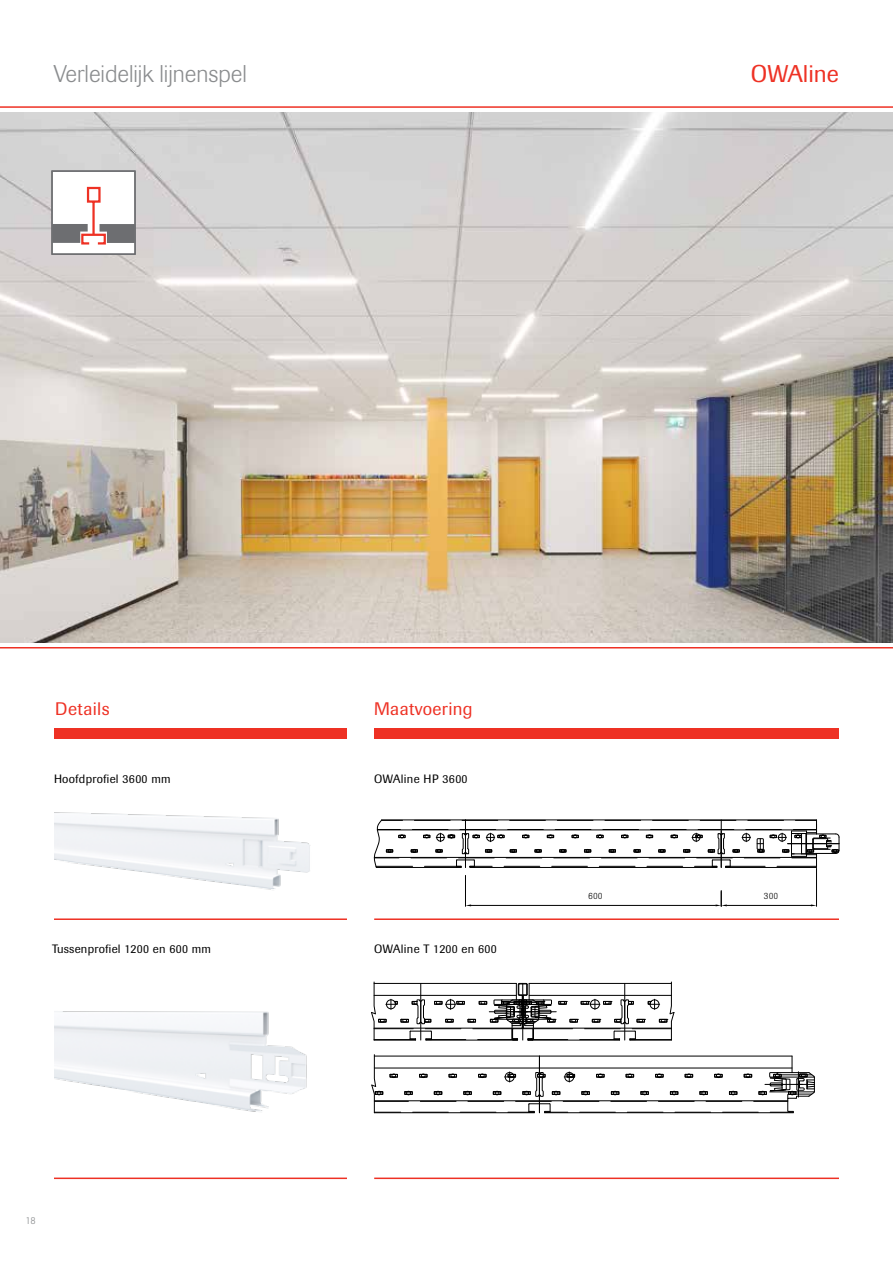
<style>
.page{position:relative;width:893px;height:1263px;background:#fff}
.page>*{position:absolute;margin:0;border:0;box-sizing:border-box;transform-origin:0 0}
.t1{font:300 24px "Imago";color:#8a8c8e}
.t2{font:24px "Imago";color:#ee3124}
.t3{font:18px "Imago";letter-spacing:.02em;color:#ee3124}
.t4{font:12px "Imago";letter-spacing:.02em;color:#000}
.t5{font:300 10.5px "Imago";color:#8a8c8e}
.t6{font:300 9.45px "Imago";letter-spacing:.01em;color:#000}
</style>
<div class="page">
<hr style="left:0;top:647px;width:893px;height:1px;background:#ee3124">
<div style="left:54px;top:729px;width:293px;height:10px;background:#ee3124"></div>
<div style="left:374px;top:729px;width:465px;height:10px;background:#ee3124"></div>
<hr style="left:54px;top:918px;width:293px;height:2px;background:#ee3124">
<hr style="left:54px;top:1177px;width:293px;height:2px;background:#ee3124">
<hr style="left:374px;top:1177px;width:465px;height:2px;background:#ee3124">
<img style="left:0;top:113px;width:893px;height:529px">
<div style="left:52px;top:171px;width:83px;height:83px;background:#fff"></div>
<svg style="left:54px;top:186px;width:79px;height:59px"></svg>
<div style="left:51px;top:170px;width:85px;height:85px;border:1px solid #6d6e71"></div>
<img style="left:54px;top:812px;width:279px;height:107px">
<img style="left:54px;top:1011px;width:253px;height:101px">
<svg style="left:371px;top:981px;width:444px;height:133px"></svg>
<svg style="left:373px;top:819px;width:467px;height:101px"></svg>
<hr style="left:0;top:106px;width:893px;height:2px;background:#ee3124">
<h1 class="t1" style="left:54px;top:60px;width:194px">Verleidelijk lijnenspel</h1>
<h1 class="t2" style="left:751px;top:59px;width:90px">OWAline</h1>
<h2 class="t3" style="left:55px;top:698px;width:56px">Details</h2>
<h2 class="t3" style="left:374px;top:698px;width:100px">Maatvoering</h2>
<p class="t4" style="left:54px;top:771px;width:118px">Hoofdprofiel 3600 mm</p>
<p class="t4" style="left:374px;top:771px;width:95px">OWAline HP 3600</p>
<p class="t4" style="left:52px;top:942px;width:161px">Tussenprofiel 1200 en 600 mm</p>
<p class="t4" style="left:374px;top:942px;width:124px">OWAline T 1200 en 600</p>
<p class="t6" style="left:588px;top:890px;width:16px">600</p>
<p class="t6" style="left:764px;top:890px;width:16px">300</p>
<p class="t5" style="left:26px;top:1214px;width:12px">18</p>
</div>
